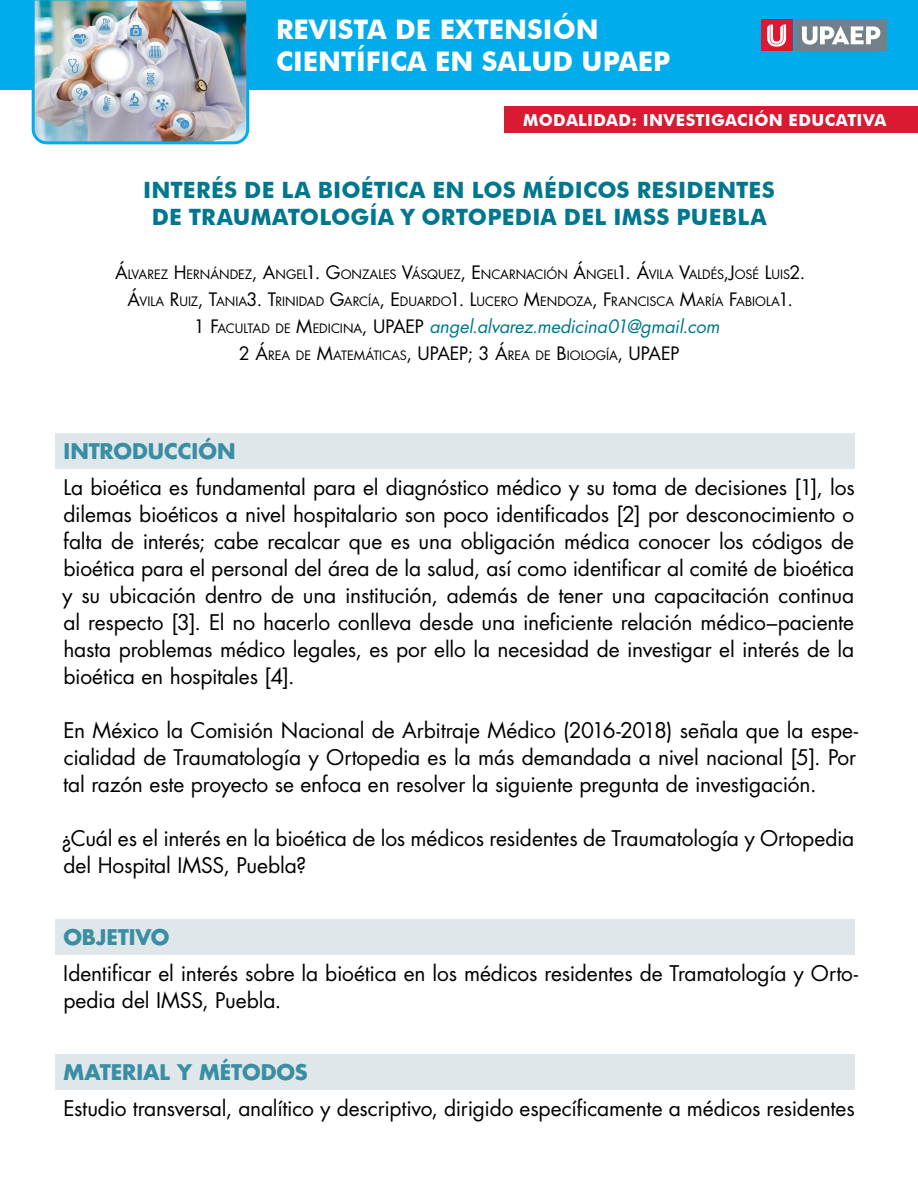
<style>
.page{position:relative;width:918px;height:1188px;background:#fff}
.page>*{position:absolute;margin:0;border:0;box-sizing:border-box;transform-origin:0 0}
.t1{font:700 27px/32.4px "Futura BT";color:#fff}
.título{font:700 22.5px/27px "Futura BT";letter-spacing:.01em;color:#00778e;text-align:center}
.cuerpo{font:21px/27px "Futura Std";letter-spacing:-.01em;color:#000;text-align:justify}
.apartado{font:700 21px "Futura Std";letter-spacing:-.005em;color:#3a8ea3}
.autores{font:italic 18px "Futura Std";letter-spacing:-.01em;color:#00778e}
.t2{font:700 16.5px "Futura BT";letter-spacing:.02em;color:#fff}
.autores-2{font:12.6px/27px "Futura Std";letter-spacing:-.005em;color:#000;text-align:center}
.s1{font-size:18px}
</style>
<div class="page">
<div style="left:0;top:0;width:918px;height:90px;background:#00aceb"></div>
<img style="left:31px;top:0;width:219px;height:145px">
<div style="left:796px;top:20px;width:91px;height:31px;background:#72808a"></div>
<svg style="left:802px;top:26px;width:78px;height:19px"></svg>
<div style="left:761px;top:20px;width:31px;height:31px;background:#da1a32"></div>
<svg style="left:767px;top:25px;width:19px;height:22px"></svg>
<div style="left:504px;top:106px;width:414px;height:27px;background:#da1a32"></div>
<div style="left:56px;top:433px;width:799px;height:36px;background:#e0e7eb"></div>
<div style="left:56px;top:919px;width:799px;height:36px;background:#e0e7eb"></div>
<div style="left:56px;top:1054px;width:799px;height:36px;background:#e0e7eb"></div>
<p class="t1" style="left:276px;top:13px;width:396px">REVISTA DE EXTENSIÓN<br>CIENTÍFICA EN SALUD UPAEP</p>
<p class="t2" style="left:523px;top:110px;width:365px">MODALIDAD: INVESTIGACIÓN EDUCATIVA</p>
<p class="título" style="left:143px;top:176px;width:633px">INTERÉS DE LA BIOÉTICA EN LOS MÉDICOS RESIDENTES<br>DE TRAUMATOLOGÍA Y ORTOPEDIA DEL IMSS PUEBLA</p>
<p class="autores-2" style="left:115px;top:261px;width:692px"><span class="s1">Á</span>LVAREZ <span class="s1">H</span> ERNÁN DEZ<span class="s1">, A</span>NG EL<span class="s1">1. G</span>ONZALES <span class="s1">V</span>ÁSQUEZ<span class="s1">, E</span> N CARNACIÓN <span class="s1">Á</span>NG EL<span class="s1">1. Á</span>VILA <span class="s1">V</span>ALDÉS<span class="s1">,J</span>OSÉ <span class="s1">L</span>UIS<span class="s1">2.<br>Á</span>VILA <span class="s1">R</span>UIZ<span class="s1">, T</span>AN IA<span class="s1">3. T</span>RIN IDAD <span class="s1">G</span>ARCÍA<span class="s1">, E</span> DUARDO<span class="s1">1. L</span>UCERO <span class="s1">M</span>EN DOZA<span class="s1">, F</span>RAN CISCA <span class="s1">M</span>ARÍA <span class="s1">F</span>ABIOLA<span class="s1">1.</span></p>
<p class="autores-2" style="left:194px;top:315px;width:191px"><span class="s1">1 F</span>ACULTAD DE <span class="s1">M</span>EDICINA<span class="s1">, UPAEP</span></p>
<p class="autores" style="left:429px;top:315px;width:292px">angel.alvarez.medicina01@gmail.com</p>
<p class="autores-2" style="left:239px;top:342px;width:190px"><span class="s1">2 Á</span>REA DE <span class="s1">M</span>ATEMÁTICAS<span class="s1">, UPAEP</span></p>
<p class="autores-2" style="left:467px;top:342px;width:172px"><span class="s1">; 3 Á</span>REA DE <span class="s1">B</span> IOLOGÍA<span class="s1">, UPAEP</span></p>
<p class="apartado" style="left:64px;top:437px;width:173px">INTRODUCCIÓN</p>
<p class="cuerpo" style="left:62px;top:474px;width:794px">La bioética es fundamental para el diagnóstico médico y su toma de decisiones [1], los dilemas bioéticos a nivel hospitalario son poco identificados [2] por desconocimiento o falta de interés; cabe recalcar que es una obligación médica conocer los códigos de bioética para el personal del área de la salud, así como identificar al comité de bioética y su ubicación dentro de una institución, además de tener una capacitación continua al respecto [3]. El no hacerlo conlleva desde una ineficiente relación médico–paciente hasta problemas médico legales, es por ello la necesidad de investigar el interés de la bioética en hospitales [4].</p>
<p class="cuerpo" style="left:63px;top:717px;width:797px">En México la Comisión Nacional de Arbitraje Médico (2016-2018) señala que la espe&shy;cialidad de Traumatología y Ortopedia es la más demandada a nivel nacional [5]. Por tal razón este proyecto se enfoca en resolver la siguiente pregunta de investigación.</p>
<p class="cuerpo" style="left:61px;top:825px;width:794px">¿Cuál es el interés en la bioética de los médicos residentes de Traumatología y Ortopedia del Hospital IMSS, Puebla?</p>
<p class="apartado" style="left:63px;top:923px;width:108px">OBJETIVO</p>
<p class="cuerpo" style="left:63px;top:960px;width:796px">Identificar el interés sobre la bioética en los médicos residentes de Tramatología y Orto&shy;pedia del IMSS, Puebla.</p>
<p class="apartado" style="left:63px;top:1058px;width:246px">MATERIAL Y MÉTODOS</p>
<p class="cuerpo" style="left:63px;top:1095px;width:793px">Estudio transversal, analítico y descriptivo, dirigido específicamente a médicos residentes</p>
</div>
